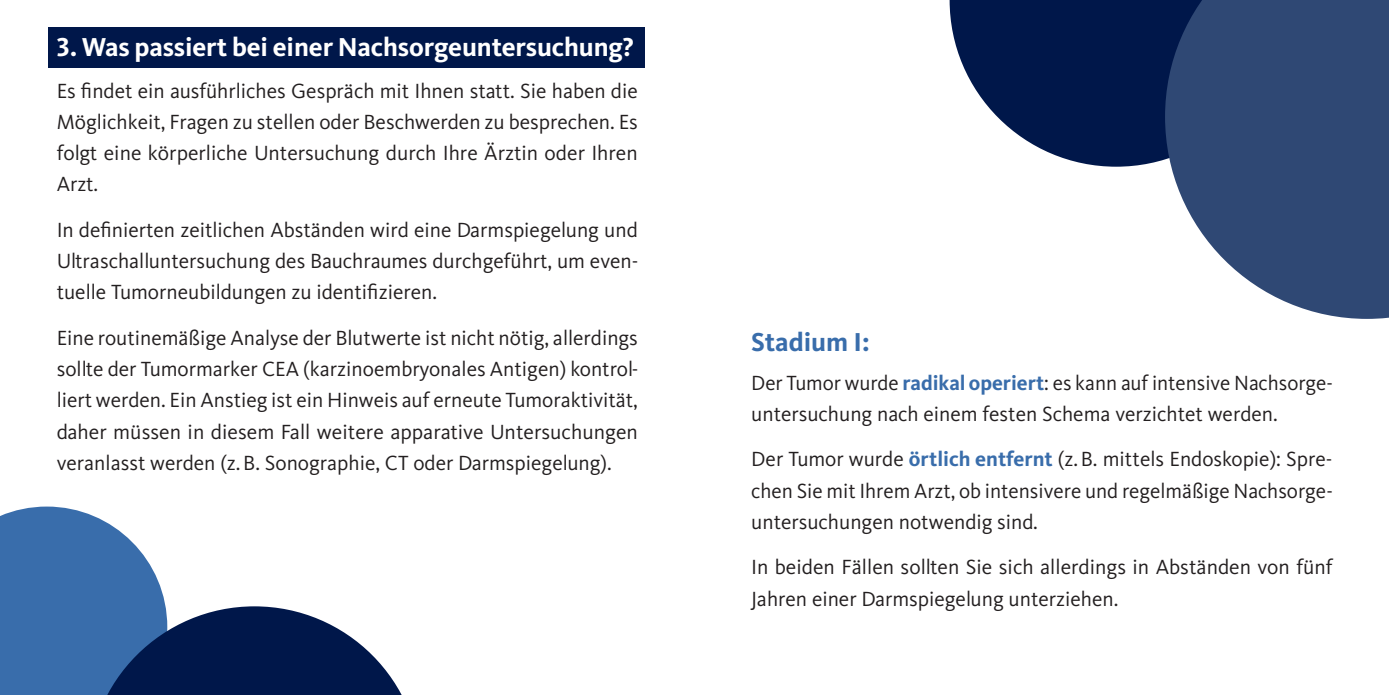
<style>
.page{position:relative;width:1389px;height:695px;background:#fff}
.page>*{position:absolute;margin:0;border:0;box-sizing:border-box;transform-origin:0 0}
.t1{font:700 27px "Kievit";letter-spacing:-.005em;color:#fff}
.t2{font:700 27px "Kievit";color:#396dab}
.t3{font:21.25px/31.2px "Kievit";color:#231f20;text-align:justify}
.s1{font-family:"Kievit Bold SC";font-weight:400}
.s2{font-weight:700;color:#396dab}
</style>
<div class="page">
<svg style="left:0;top:506px;width:401px;height:188px"></svg>
<div style="left:48px;top:28px;width:597px;height:40px;background:#00174a"></div>
<svg style="left:950px;top:0;width:215px;height:167px;fill:#00174a"></svg>
<svg style="left:1165px;top:0;width:224px;height:319px;background:#475d84"></svg>
<p class="t1" style="left:57px;top:30px;width:579px"><span class="s1">3.</span> Was passiert bei einer Nachsorgeuntersuchung?</p>
<p class="t3" style="left:57px;top:74px;width:583px">Es findet ein ausführliches Gespräch mit Ihnen statt. Sie haben die Möglichkeit, Fragen zu stellen oder Beschwerden zu besprechen. Es folgt eine körperliche Untersuchung durch Ihre Ärztin oder Ihren Arzt.</p>
<p class="t3" style="left:57px;top:214px;width:583px">In definierten zeitlichen Abständen wird eine Darmspiegelung und Ultraschalluntersuchung des Bauchraumes durchgeführt, um even&shy;tuelle Tumorneubildungen zu identifizieren.</p>
<p class="t3" style="left:57px;top:322px;width:583px">Eine routinemäßige Analyse der Blutwerte ist nicht nötig, allerdings sollte der Tumormarker CEA (karzinoembryonales Antigen) kontrol&shy;liert werden. Ein Anstieg ist ein Hinweis auf erneute Tumoraktivität, daher müssen in diesem Fall weitere apparative Untersuchungen veranlasst werden (z.B. Sonographie, CT oder Darmspiegelung).</p>
<p class="t2" style="left:751px;top:326px;width:120px">Stadium I:</p>
<p class="t3" style="left:751px;top:366px;width:583px">Der Tumor wurde <span class="s2">radikal operiert</span>: es kann auf intensive Nachsorge&shy;untersuchung nach einem festen Schema verzichtet werden.</p>
<p class="t3" style="left:751px;top:443px;width:583px">Der Tumor wurde <span class="s2">örtlich entfernt</span> (z.B. mittels Endoskopie): Spre&shy;chen Sie mit Ihrem Arzt, ob intensivere und regelmäßige Nachsorge&shy;untersuchungen notwendig sind.</p>
<p class="t3" style="left:751px;top:551px;width:583px">In beiden Fällen sollten Sie sich allerdings in Abständen von fünf<br>Jahren einer Darmspiegelung unterziehen.</p>
</div>
